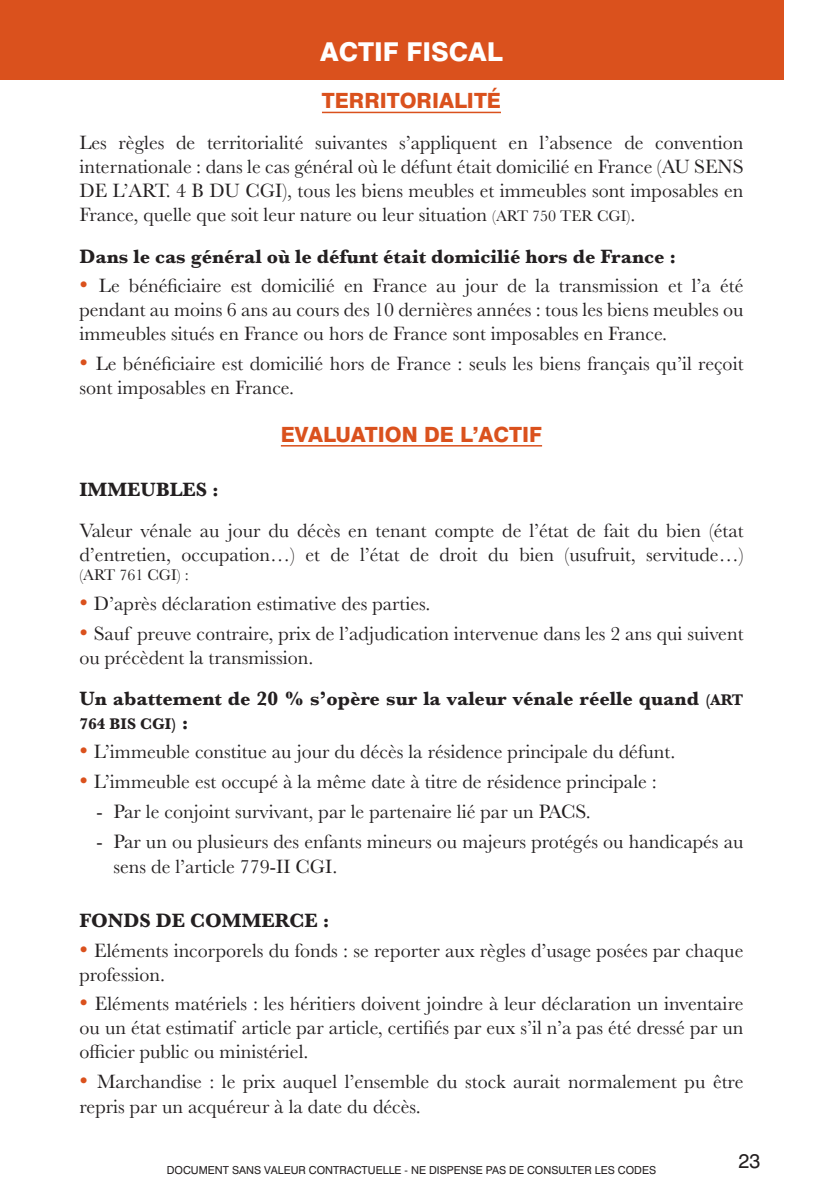
<style>
.page{position:relative;width:840px;height:1191px;background:#fff}
.page>*{position:absolute;margin:0;border:0;box-sizing:border-box;transform-origin:0 0}
.t1{font:800 26px "Swiss 721 BT";color:#fff}
.t2{font:800 21px "Swiss 721 BT";color:#da511d}
.t3{font:20px/24px "Baskerville";color:#231f20}
.t4{font:700 20px "Baskerville";color:#231f20}
.t5{font:20px "Swiss 721 BT";color:#231f20}
.t6{font:16px "Baskerville";color:#231f20}
.t7{font:700 16px "Baskerville";color:#231f20}
.t8{font:11px "Swiss 721 BT";color:#231f20}
.s1{font-size:16px}
.s2{font-size:24px;color:#da511d}
.s3{font-size:20px}
</style>
<div class="page">
<div style="left:0;top:0;width:782px;height:79px;background:#da511d"></div>
<hr style="left:322px;top:112px;width:178px;height:1px;background:#da511d">
<hr style="left:281px;top:445px;width:260px;height:1px;background:#da511d">
<h1 class="t1" style="left:320px;top:35px;width:184px">ACTIF FISCAL</h1>
<p class="t2" style="left:322px;top:88px;width:180px">TERRITORIALITÉ</p>
<p class="t3" style="left:79px;top:131px;width:665px;text-align:justify">Les règles de territorialité suivantes s’appliquent en l’absence de convention internationale : dans le cas général où le défunt était domicilié en France (AU SENS DE L’ART. 4 B DU CGI), tous les biens meubles et immeubles sont imposables en France, quelle que soit leur nature ou leur situation <span class="s1">(ART 750 TER CGI)</span>.</p>
<p class="t4" style="left:79px;top:242px;width:598px">Dans le cas général où le défunt était domicilié hors de France :</p>
<p class="t3" style="left:79px;top:274px;width:665px;text-align:justify"><span class="s2">•</span> Le bénéficiaire est domicilié en France au jour de la transmission et l’a été pendant au moins 6 ans au cours des 10 dernières années : tous les biens meubles ou immeubles situés en France ou hors de France sont imposables en France.</p>
<p class="t3" style="left:79px;top:352px;width:665px"><span class="s2">•</span> Le bénéficiaire est domicilié hors de France : seuls les biens français qu’il reçoit sont imposables en France.</p>
<p class="t2" style="left:281px;top:421px;width:262px">EVALUATION DE L’ACTIF</p>
<p class="t4" style="left:79px;top:476px;width:141px">IMMEUBLES :</p>
<p class="t3" style="left:79px;top:519px;width:665px">Valeur vénale au jour du décès en tenant compte de l’état de fait du bien (état d’entretien, occupation…) et de l’état de droit du bien (usufruit, servitude…)</p>
<p class="t6" style="left:79px;top:565px;width:111px">(ART 761 CGI) :</p>
<p class="t3" style="left:79px;top:592px;width:352px"><span class="s2">•</span> D’après déclaration estimative des parties.</p>
<p class="t3" style="left:79px;top:621px;width:665px"><span class="s2">•</span> Sauf preuve contraire, prix de l’adjudication intervenue dans les 2 ans qui suivent ou précèdent la transmission.</p>
<p class="t4" style="left:79px;top:684px;width:665px">Un abattement de 20 % s’opère sur la valeur vénale réelle quand <span class="s1">(ART</span></p>
<p class="t7" style="left:79px;top:712px;width:110px">764 BIS CGI) <span class="s3">:</span></p>
<p class="t3" style="left:79px;top:740px;width:597px"><span class="s2">•</span> L’immeuble constitue au jour du décès la résidence principale du défunt.</p>
<p class="t3" style="left:79px;top:770px;width:578px"><span class="s2">•</span> L’immeuble est occupé à la même date à titre de résidence principale :</p>
<p class="t3" style="left:96px;top:799px;width:495px">- Par le conjoint survivant, par le partenaire lié par un PACS.</p>
<p class="t3" style="left:113px;top:828px;width:631px;line-height:25.2px;text-indent:-17px">- Par un ou plusieurs des enfants mineurs ou majeurs protégés ou handicapés au sens de l’article 779-II CGI.</p>
<p class="t4" style="left:79px;top:906px;width:251px">FONDS DE COMMERCE :</p>
<p class="t3" style="left:79px;top:938px;width:665px"><span class="s2">•</span> Eléments incorporels du fonds : se reporter aux règles d’usage posées par chaque profession.</p>
<p class="t3" style="left:79px;top:992px;width:665px;text-align:justify"><span class="s2">•</span> Eléments matériels : les héritiers doivent joindre à leur déclaration un inventaire ou un état estimatif article par article, certifiés par eux s’il n’a pas été dressé par un officier public ou ministériel.</p>
<p class="t3" style="left:79px;top:1069px;width:665px;line-height:25.2px"><span class="s2">•</span> Marchandise : le prix auquel l’ensemble du stock aurait normalement pu être repris par un acquéreur à la date du décès.</p>
<p class="t5" style="left:738px;top:1149px;width:23px">23</p>
<p class="t8" style="left:167px;top:1163px;width:491px">DOCUMENT SANS VALEUR CONTRACTUELLE - NE DISPENSE PAS DE CONSULTER LES CODES</p>
</div>
